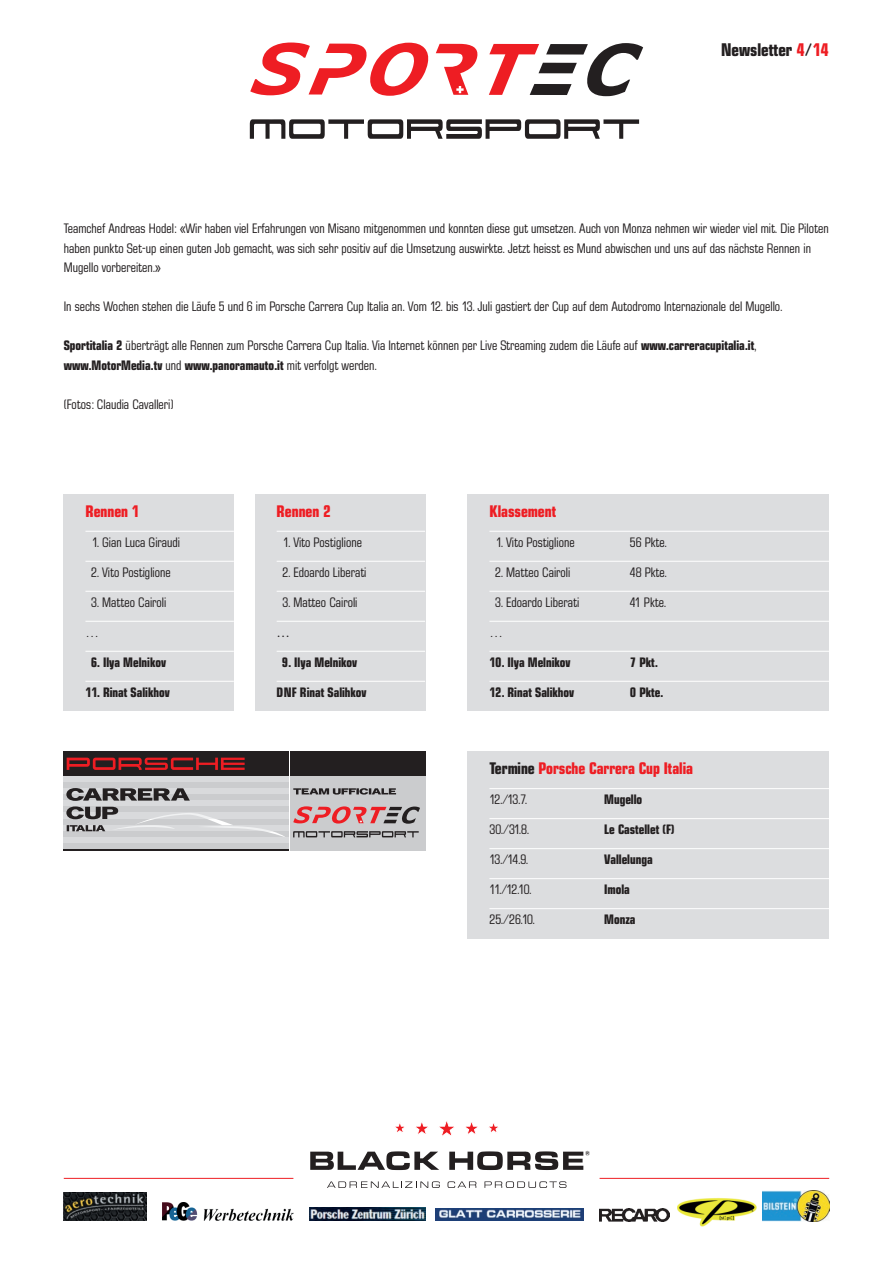
<style>
.page{position:relative;width:893px;height:1263px;background:#fff}
.page>*{position:absolute;margin:0;border:0;box-sizing:border-box;transform-origin:0 0}
.t1{font:700 18px "Eurostile Condensed BQ";color:#231f20}
.t2{font:700 16.5px "Eurostile Condensed BQ";color:#ee1d23}
.t3{font:13.5px/19.5px "Eurostile Condensed BQ";color:#231f20}
.t4{font:700 13.5px "Eurostile Condensed BQ";color:#231f20}
.s1{color:#ee1d23}
.s2{font-weight:700}
.s3{color:#231f20}
</style>
<div class="page">
<img style="left:64px;top:1192px;width:83px;height:28px">
<div style="left:436px;top:1208px;width:148px;height:12px;background:#203f7b"></div>
<img style="left:439px;top:1209px;width:142px;height:10px">
<img style="left:310px;top:1208px;width:115px;height:12px">
<img style="left:763px;top:1190px;width:66px;height:32px">
<img style="left:677px;top:1198px;width:80px;height:28px">
<img style="left:163px;top:1203px;width:131px;height:18px">
<img style="left:600px;top:1208px;width:69px;height:13px">
<svg style="left:489px;top:43px;width:154px;height:53px"></svg>
<svg style="left:250px;top:43px;width:179px;height:53px"></svg>
<svg style="left:250px;top:119px;width:389px;height:20px"></svg>
<svg style="left:436px;top:44px;width:42px;height:51px"></svg>
<svg style="left:310px;top:1151px;width:129px;height:19px"></svg>
<svg style="left:327px;top:1181px;width:113px;height:7px"></svg>
<svg style="left:447px;top:1181px;width:29px;height:7px"></svg>
<svg style="left:484px;top:1181px;width:82px;height:7px"></svg>
<svg style="left:489px;top:1123px;width:10px;height:10px"></svg>
<svg style="left:466px;top:1122px;width:12px;height:12px"></svg>
<svg style="left:415px;top:1121px;width:40px;height:15px"></svg>
<svg style="left:395px;top:1123px;width:9px;height:9px"></svg>
<svg style="left:449px;top:1151px;width:141px;height:19px"></svg>
<hr style="left:64px;top:1178px;width:229px;height:1px;background:#ee1d23">
<hr style="left:600px;top:1178px;width:229px;height:1px;background:#ee1d23">
<div style="left:64px;top:751px;width:225px;height:25px;background:#231f20"></div>
<svg style="left:67px;top:758px;width:178px;height:12px"></svg>
<div style="left:64px;top:776px;width:225px;height:6px;background:#d9dadc"></div>
<div style="left:64px;top:782px;width:225px;height:6px;background:#cbccce"></div>
<div style="left:64px;top:788px;width:225px;height:6px;background:#d9dadc"></div>
<div style="left:64px;top:794px;width:225px;height:7px;background:#cbccce"></div>
<div style="left:64px;top:801px;width:225px;height:6px;background:#d9dadc"></div>
<div style="left:64px;top:807px;width:225px;height:6px;background:#cbccce"></div>
<div style="left:64px;top:813px;width:225px;height:6px;background:#d9dadc"></div>
<div style="left:64px;top:819px;width:225px;height:6px;background:#cbccce"></div>
<div style="left:64px;top:825px;width:225px;height:6px;background:#d9dadc"></div>
<div style="left:64px;top:831px;width:225px;height:6px;background:#cbccce"></div>
<div style="left:64px;top:837px;width:225px;height:6px;background:#d9dadc"></div>
<div style="left:64px;top:843px;width:225px;height:7px;background:#cbccce"></div>
<hr style="left:64px;top:850px;width:225px;height:1px;background:#231f20">
<div style="left:290px;top:751px;width:135px;height:25px;background:#231f20"></div>
<div style="left:290px;top:776px;width:135px;height:75px;background:#cbccce"></div>
<svg style="left:293px;top:831px;width:126px;height:6px"></svg>
<svg style="left:293px;top:806px;width:127px;height:18px"></svg>
<svg style="left:66px;top:788px;width:220px;height:49px"></svg>
<svg style="left:293px;top:788px;width:103px;height:6px"></svg>
<div style="left:64px;top:494px;width:170px;height:217px;background:#dcdddf"></div>
<hr style="left:85px;top:531px;width:149px;height:1px;background:#fff">
<hr style="left:85px;top:561px;width:149px;height:1px;background:#fff">
<hr style="left:85px;top:591px;width:149px;height:1px;background:#fff">
<hr style="left:85px;top:621px;width:149px;height:1px;background:#fff">
<hr style="left:85px;top:651px;width:149px;height:1px;background:#fff">
<hr style="left:85px;top:681px;width:149px;height:1px;background:#fff">
<div style="left:255px;top:494px;width:170px;height:217px;background:#dcdddf"></div>
<hr style="left:277px;top:531px;width:148px;height:1px;background:#fff">
<hr style="left:277px;top:561px;width:148px;height:1px;background:#fff">
<hr style="left:277px;top:591px;width:148px;height:1px;background:#fff">
<hr style="left:277px;top:621px;width:148px;height:1px;background:#fff">
<hr style="left:277px;top:651px;width:148px;height:1px;background:#fff">
<hr style="left:277px;top:681px;width:148px;height:1px;background:#fff">
<div style="left:468px;top:494px;width:361px;height:217px;background:#dcdddf"></div>
<hr style="left:489px;top:531px;width:340px;height:1px;background:#fff">
<hr style="left:489px;top:561px;width:340px;height:1px;background:#fff">
<hr style="left:489px;top:591px;width:340px;height:1px;background:#fff">
<hr style="left:489px;top:621px;width:340px;height:1px;background:#fff">
<hr style="left:489px;top:651px;width:340px;height:1px;background:#fff">
<hr style="left:489px;top:681px;width:340px;height:1px;background:#fff">
<div style="left:468px;top:751px;width:361px;height:188px;background:#dcdddf"></div>
<hr style="left:489px;top:788px;width:340px;height:1px;background:#fff">
<hr style="left:489px;top:818px;width:340px;height:1px;background:#fff">
<hr style="left:489px;top:848px;width:340px;height:1px;background:#fff">
<hr style="left:489px;top:878px;width:340px;height:1px;background:#fff">
<hr style="left:489px;top:908px;width:340px;height:1px;background:#fff">
<h1 class="t1" style="left:721px;top:40px;width:110px">Newsletter <span class="s1">4</span>/<span class="s1">14</span></h1>
<p class="t3" style="left:64px;top:219px;width:766px">Teamchef Andreas Hodel: «Wir haben viel Erfahrungen von Misano mitgenommen und konnten diese gut umsetzen. Auch von Monza nehmen wir wieder viel mit. Die Piloten haben punkto Set-up einen guten Job gemacht, was sich sehr positiv auf die Umsetzung auswirkte. Jetzt heisst es Mund abwischen und uns auf das nächste Rennen in<br>Mugello vorbereiten.»</p>
<p class="t3" style="left:64px;top:297px;width:720px">In sechs Wochen stehen die Läufe 5 und 6 im Porsche Carrera Cup Italia an. Vom 12. bis 13. Juli gastiert der Cup auf dem Autodromo Internazionale del Mugello.</p>
<p class="t3" style="left:64px;top:336px;width:694px"><span class="s2">Sportitalia 2</span> überträgt alle Rennen zum Porsche Carrera Cup Italia. Via Internet können per Live Streaming zudem die Läufe auf <span class="s2">www.carreracupitalia.it</span>, <span class="s2">www.MotorMedia.tv</span> und <span class="s2">www.panoramauto.it</span> mit verfolgt werden.</p>
<p class="t3" style="left:64px;top:395px;width:111px">(Fotos: Claudia Cavalleri)</p>
<p class="t2" style="left:85px;top:502px;width:56px">Rennen 1</p>
<p class="t3" style="left:92px;top:532px;width:90px">1. Gian Luca Giraudi</p>
<p class="t3" style="left:91px;top:562px;width:81px">2. Vito Postiglione</p>
<p class="t3" style="left:91px;top:592px;width:77px">3. Matteo Cairoli</p>
<p class="t3" style="left:85px;top:622px;width:15px">…</p>
<p class="t4" style="left:91px;top:654px;width:77px">6. Ilya Melnikov</p>
<p class="t4" style="left:86px;top:684px;width:86px">11. Rinat Salikhov</p>
<p class="t2" style="left:277px;top:502px;width:56px">Rennen 2</p>
<p class="t3" style="left:283px;top:532px;width:80px">1. Vito Postiglione</p>
<p class="t3" style="left:282px;top:562px;width:86px">2. Edoardo Liberati</p>
<p class="t3" style="left:282px;top:592px;width:77px">3. Matteo Cairoli</p>
<p class="t4" style="left:277px;top:624px;width:15px">…</p>
<p class="t4" style="left:282px;top:654px;width:77px">9. Ilya Melnikov</p>
<p class="t4" style="left:277px;top:684px;width:92px">DNF Rinat Salihkov</p>
<p class="t2" style="left:489px;top:502px;width:68px">Klassement</p>
<p class="t3" style="left:496px;top:532px;width:80px">1. Vito Postiglione</p>
<p class="t3" style="left:630px;top:532px;width:39px">56 Pkte.</p>
<p class="t3" style="left:495px;top:562px;width:77px">2. Matteo Cairoli</p>
<p class="t3" style="left:630px;top:562px;width:39px">48 Pkte.</p>
<p class="t3" style="left:495px;top:592px;width:86px">3. Edoardo Liberati</p>
<p class="t3" style="left:630px;top:592px;width:38px">41 Pkte.</p>
<p class="t3" style="left:489px;top:622px;width:15px">…</p>
<p class="t4" style="left:489px;top:654px;width:83px">10. Ilya Melnikov</p>
<p class="t4" style="left:630px;top:654px;width:30px">7 Pkt.</p>
<p class="t4" style="left:489px;top:684px;width:86px">12. Rinat Salikhov</p>
<p class="t4" style="left:630px;top:684px;width:35px">0 Pkte.</p>
<p class="t2" style="left:489px;top:759px;width:205px"><span class="s3">Termine</span> Porsche Carrera Cup Italia</p>
<p class="t3" style="left:489px;top:790px;width:39px">12./13.7.</p>
<p class="t4" style="left:604px;top:792px;width:39px">Mugello</p>
<p class="t3" style="left:489px;top:820px;width:41px">30./31.8.</p>
<p class="t4" style="left:604px;top:822px;width:72px">Le Castellet (F)</p>
<p class="t3" style="left:489px;top:850px;width:40px">13./14.9.</p>
<p class="t4" style="left:604px;top:852px;width:50px">Vallelunga</p>
<p class="t3" style="left:489px;top:880px;width:44px">11./12.10.</p>
<p class="t4" style="left:604px;top:882px;width:27px">Imola</p>
<p class="t3" style="left:489px;top:910px;width:47px">25./26.10.</p>
<p class="t4" style="left:604px;top:912px;width:33px">Monza</p>
</div>
